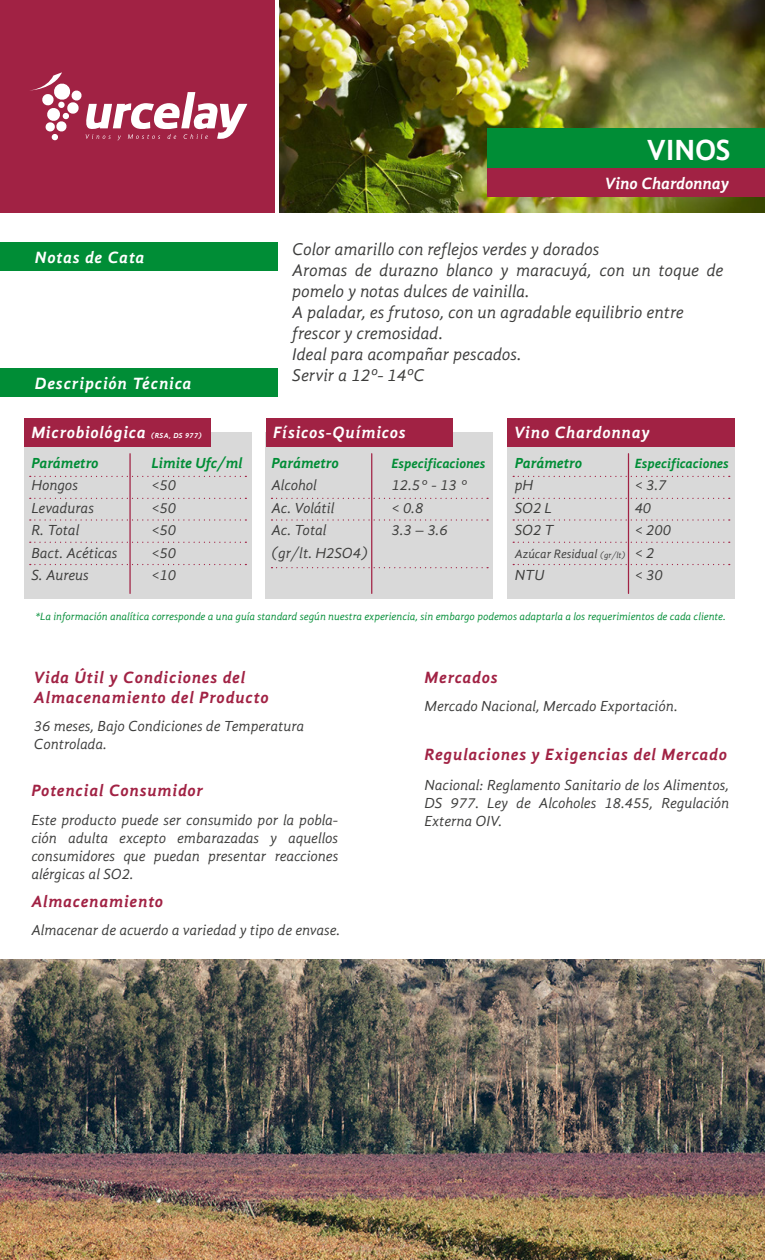
<style>
.page{position:relative;width:765px;height:1260px;background:#fff}
.page>*{position:absolute;margin:0;border:0;box-sizing:border-box;transform-origin:0 0}
.t1{font:700 30px "Gandhi Sans";color:#fff}
.t2{font:italic 17.5px/21px "Gandhi Sans";color:#3c3c3b}
.t3{font:italic 700 16.88px/20.1px "Gandhi Sans";letter-spacing:.04em;color:#a12244}
.t4{font:italic 700 16.88px "Gandhi Sans";letter-spacing:.04em;color:#fff}
.t5{font:italic 700 16.88px "Gandhi Sans";letter-spacing:-.01em;color:#fff}
.t6{font:italic 15px/18px "Gandhi Sans";letter-spacing:-.005em;color:#3c3c3b;text-align:justify}
.t7{font:italic 700 15px "Gandhi Sans";color:#008d36}
.t8{font:italic 700 13.75px "Gandhi Sans";color:#008d36}
.t9{font:italic 12.5px "Gandhi Sans";color:#3c3c3b}
.t10{font:italic 10.88px "Gandhi Sans";color:#008d36}
.t11{font:italic 700 7.5px "Gandhi Sans";letter-spacing:.05em;color:#fff}
.s1{font-size:8.75px}
.s2{font-size:15px}
</style>
<div class="page">
<img style="left:279px;top:0;width:486px;height:213px">
<div style="left:0;top:0;width:276px;height:213px;background:#a12244"></div>
<div style="left:24px;top:432px;width:227px;height:167px;background:#d9d9d9"></div>
<div style="left:24px;top:418px;width:187px;height:29px;background:#a12244"></div>
<svg style="left:30px;top:542px;width:216px;height:1px"></svg>
<svg style="left:30px;top:564px;width:216px;height:1px"></svg>
<svg style="left:30px;top:519px;width:216px;height:2px"></svg>
<svg style="left:30px;top:498px;width:216px;height:1px"></svg>
<svg style="left:30px;top:476px;width:216px;height:1px"></svg>
<div style="left:266px;top:433px;width:227px;height:166px;background:#d9d9d9"></div>
<div style="left:266px;top:418px;width:186px;height:29px;background:#a12244"></div>
<svg style="left:271px;top:567px;width:217px;height:1px"></svg>
<svg style="left:271px;top:519px;width:217px;height:2px"></svg>
<svg style="left:271px;top:498px;width:217px;height:1px"></svg>
<hr style="left:371px;top:454px;width:1px;height:139px;background:#a12244">
<hr style="left:129px;top:454px;width:2px;height:139px;background:#a12244">
<div style="left:507px;top:432px;width:227px;height:167px;background:#d9d9d9"></div>
<div style="left:508px;top:418px;width:227px;height:29px;background:#a12244"></div>
<svg style="left:513px;top:542px;width:217px;height:1px"></svg>
<svg style="left:513px;top:564px;width:217px;height:1px"></svg>
<svg style="left:513px;top:519px;width:217px;height:2px"></svg>
<svg style="left:513px;top:498px;width:217px;height:1px"></svg>
<svg style="left:513px;top:476px;width:217px;height:1px"></svg>
<div style="left:487px;top:128px;width:278px;height:68px;background:#008d36"></div>
<div style="left:487px;top:168px;width:278px;height:28px;background:#a12244"></div>
<hr style="left:628px;top:454px;width:1px;height:139px;background:#a12244">
<img style="left:0;top:959px;width:765px;height:301px">
<div style="left:0;top:369px;width:277px;height:28px;background:#008d36"></div>
<div style="left:0;top:243px;width:277px;height:28px;background:#008d36"></div>
<svg style="left:30px;top:72px;width:217px;height:69px"></svg>
<h1 class="t1" style="left:647px;top:132px;width:85px">VINOS</h1>
<p class="t5" style="left:605px;top:173px;width:126px">Vino Chardonnay</p>
<p class="t4" style="left:35px;top:247px;width:111px">Notas de Cata</p>
<p class="t2" style="left:292px;top:239px;width:433px">Color amarillo con reflejos verdes y dorados<br>Aromas de durazno blanco y maracuyá, con un toque de pomelo y notas dulces de vainilla.<br>A paladar, es frutoso, con un agradable equilibrio entre frescor y cremosidad.<br>Ideal para acompañar pescados.<br>Servir a 12º- 14ºC</p>
<p class="t4" style="left:35px;top:374px;width:158px">Descripción Técnica</p>
<p class="t4" style="left:31px;top:423px;width:116px">Microbiológica</p>
<p class="t11" style="left:151px;top:432px;width:52px">(RSA, DS 977)</p>
<p class="t7" style="left:31px;top:454px;width:69px">Parámetro</p>
<p class="t7" style="left:151px;top:454px;width:93px">Limite Ufc/ml</p>
<p class="t6" style="left:31px;top:476px;width:48px">Hongos</p>
<p class="t6" style="left:151px;top:476px;width:26px">&lt;50</p>
<p class="t6" style="left:31px;top:499px;width:64px">Levaduras</p>
<p class="t6" style="left:151px;top:499px;width:26px">&lt;50</p>
<p class="t6" style="left:31px;top:521px;width:50px">R. Total</p>
<p class="t6" style="left:151px;top:521px;width:26px">&lt;50</p>
<p class="t6" style="left:31px;top:544px;width:88px">Bact. Acéticas</p>
<p class="t6" style="left:151px;top:544px;width:26px">&lt;50</p>
<p class="t6" style="left:31px;top:566px;width:59px">S. Aureus</p>
<p class="t6" style="left:151px;top:566px;width:26px">&lt;10</p>
<p class="t4" style="left:273px;top:423px;width:134px">Físicos-Químicos</p>
<p class="t7" style="left:271px;top:454px;width:69px">Parámetro</p>
<p class="t8" style="left:391px;top:455px;width:96px">Especificaciones</p>
<p class="t6" style="left:271px;top:476px;width:47px">Alcohol</p>
<p class="t6" style="left:392px;top:476px;width:78px">12.5° - 13 °</p>
<p class="t6" style="left:271px;top:499px;width:64px">Ac. Volátil</p>
<p class="t6" style="left:392px;top:499px;width:33px">&lt; 0.8</p>
<p class="t6" style="left:271px;top:521px;width:57px">Ac. Total</p>
<p class="t6" style="left:392px;top:521px;width:58px">3.3 – 3.6</p>
<p class="t6" style="left:271px;top:544px;width:98px">(gr/lt. H2SO4)</p>
<p class="t4" style="left:514px;top:423px;width:137px">Vino Chardonnay</p>
<p class="t7" style="left:515px;top:454px;width:69px">Parámetro</p>
<p class="t8" style="left:635px;top:455px;width:96px">Especificaciones</p>
<p class="t6" style="left:515px;top:476px;width:20px">pH</p>
<p class="t6" style="left:635px;top:476px;width:33px">&lt; 3.7</p>
<p class="t6" style="left:515px;top:499px;width:39px">SO2 L</p>
<p class="t6" style="left:635px;top:499px;width:18px">40</p>
<p class="t6" style="left:515px;top:521px;width:41px">SO2 T</p>
<p class="t6" style="left:635px;top:521px;width:38px">&lt; 200</p>
<p class="t9" style="left:515px;top:546px;width:141px">Azúcar Residual <span class="s1">(gr/lt)</span> <span class="s2">&lt; 2</span></p>
<p class="t6" style="left:515px;top:566px;width:31px">NTU</p>
<p class="t6" style="left:635px;top:566px;width:30px">&lt; 30</p>
<p class="t10" style="left:35px;top:610px;width:692px">*La información analítica corresponde a una guía standard según nuestra experiencia, sin embargo podemos adaptarla a los requerimientos de cada cliente.</p>
<p class="t3" style="left:34px;top:667px;width:236px">Vida Útil y Condiciones del<br>Almacenamiento del Producto</p>
<p class="t6" style="left:34px;top:717px;width:272px">36 meses, Bajo Condiciones de Temperatura<br>Controlada.</p>
<p class="t3" style="left:31px;top:780px;width:173px">Potencial Consumidor</p>
<p class="t6" style="left:31px;top:811px;width:308px">Este producto puede ser consumido por la pobla&shy;ción adulta excepto embarazadas y aquellos consumidores que puedan presentar reacciones alérgicas al SO2.</p>
<p class="t3" style="left:31px;top:892px;width:133px">Almacenamiento</p>
<p class="t6" style="left:31px;top:921px;width:310px">Almacenar de acuerdo a variedad y tipo de envase.</p>
<p class="t3" style="left:425px;top:667px;width:75px">Mercados</p>
<p class="t6" style="left:425px;top:697px;width:255px">Mercado Nacional, Mercado Exportación.</p>
<p class="t3" style="left:425px;top:744px;width:304px">Regulaciones y Exigencias del Mercado</p>
<p class="t6" style="left:425px;top:776px;width:306px">Nacional: Reglamento Sanitario de los Alimentos, DS 977. Ley de Alcoholes 18.455, Regulación Externa OIV.</p>
</div>
